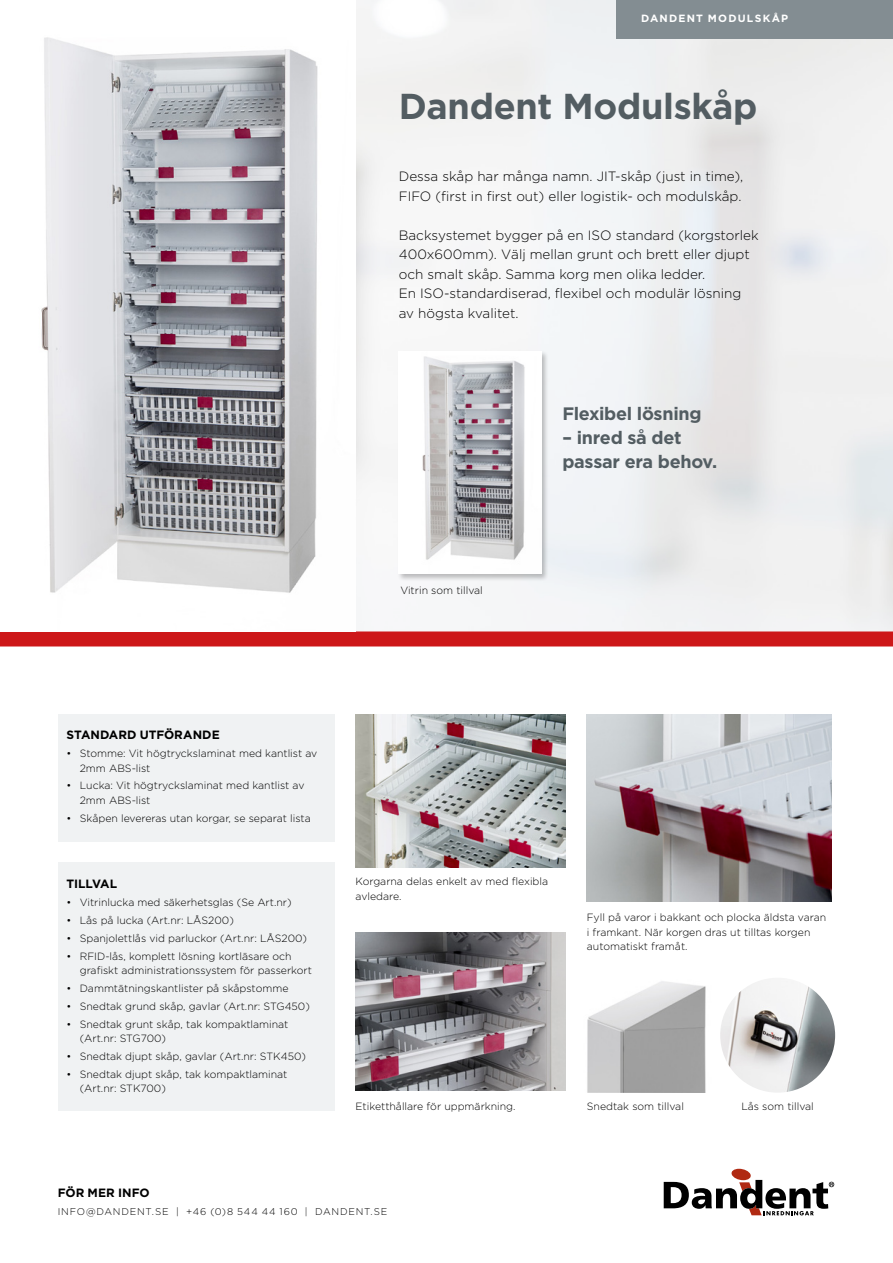
<style>
.page{position:relative;width:893px;height:1263px;background:#fff}
.page>*{position:absolute;margin:0;border:0;box-sizing:border-box;transform-origin:0 0}
.t1{font:700 36px "Gotham HTF";letter-spacing:-.01em;color:#535d62}
.t2{font:700 18px/24px "Gotham HTF";letter-spacing:-.015em;color:#535d62}
.t3{font:300 13.5px/19.5px "Gotham HTF";color:#000}
.t4{font:700 12px "Gotham HTF";color:#000}
.t5{font:300 10.5px/14.4px "Gotham HTF";color:#000}
.t6{font:700 10.5px "Gotham HTF";letter-spacing:.115em;color:#fff}
.t7{font:300 9.75px "Gotham HTF";letter-spacing:.08em;color:#000}
</style>
<div class="page">
<div style="left:58px;top:862px;width:276px;height:248px;background:#f0f2f3"></div>
<img style="left:587px;top:714px;width:245px;height:188px">
<img style="left:587px;top:981px;width:119px;height:112px">
<img style="left:720px;top:978px;width:115px;height:115px;border-radius:57px">
<div style="left:58px;top:714px;width:276px;height:127px;background:#f0f2f3"></div>
<div style="left:616px;top:0;width:277px;height:38px;background:#838d92"></div>
<svg style="left:664px;top:1169px;width:170px;height:46px"></svg>
<div style="left:0;top:631px;width:893px;height:15px;background:#cd1719"></div>
<img style="left:39px;top:37px;width:279px;height:557px">
<img style="left:356px;top:714px;width:209px;height:153px">
<img style="left:356px;top:932px;width:209px;height:159px">
<div style="left:398px;top:350px;width:151px;height:231px;background:#000;opacity:.25"></div>
<img style="left:399px;top:351px;width:142px;height:222px">
<p class="t6" style="left:641px;top:12px;width:149px">DANDENT MODULSKÅP</p>
<p class="t1" style="left:399px;top:85px;width:360px">Dandent Modulskåp</p>
<p class="t3" style="left:399px;top:167px;width:346px">Dessa skåp har många namn. JIT-skåp (just in time),<br>FIFO (first in first out) eller logistik- och modulskåp.</p>
<p class="t3" style="left:399px;top:225px;width:361px">Backsystemet bygger på en ISO standard (korgstorlek<br>400x600mm). Välj mellan grunt och brett eller djupt och smalt skåp. Samma korg men olika ledder.</p>
<p class="t3" style="left:399px;top:284px;width:344px">En ISO-standardiserad, flexibel och modulär lösning av högsta kvalitet.</p>
<p class="t5" style="left:400px;top:583px;width:84px">Vitrin som tillval</p>
<p class="t2" style="left:562px;top:401px;width:141px">Flexibel lösning</p>
<p class="t2" style="left:562px;top:425px;width:156px">– inred så det passar era behov.</p>
<p class="t4" style="left:67px;top:728px;width:155px">STANDARD UTFÖRANDE</p>
<p class="t5" style="left:80px;top:746px;width:239px;text-indent:-13px">• Stomme: Vit högtryckslaminat med kantlist av<br>2mm ABS-list</p>
<p class="t5" style="left:80px;top:778px;width:226px;text-indent:-13px">• Lucka: Vit högtryckslaminat med kantlist av<br>2mm ABS-list</p>
<p class="t5" style="left:67px;top:811px;width:246px">• Skåpen levereras utan korgar, se separat lista</p>
<p class="t4" style="left:67px;top:877px;width:52px">TILLVAL</p>
<p class="t5" style="left:67px;top:895px;width:227px">• Vitrinlucka med säkerhetsglas (Se Art.nr)</p>
<p class="t5" style="left:67px;top:913px;width:169px">• Lås på lucka (Art.nr: LÅS200)</p>
<p class="t5" style="left:67px;top:931px;width:242px">• Spanjolettlås vid parluckor (Art.nr: LÅS200)</p>
<p class="t5" style="left:80px;top:949px;width:234px;text-indent:-13px">• RFID-lås, komplett lösning kortläsare och grafiskt administrationssystem för passerkort</p>
<p class="t5" style="left:67px;top:981px;width:223px">• Dammtätningskantlister på skåpstomme</p>
<p class="t5" style="left:67px;top:999px;width:245px">• Snedtak grund skåp, gavlar (Art.nr: STG450)</p>
<p class="t5" style="left:80px;top:1016px;width:210px;text-indent:-13px">• Snedtak grunt skåp, tak kompaktlaminat (Art.nr: STG700)</p>
<p class="t5" style="left:67px;top:1049px;width:241px">• Snedtak djupt skåp, gavlar (Art.nr: STK450)</p>
<p class="t5" style="left:80px;top:1067px;width:209px;text-indent:-13px">• Snedtak djupt skåp, tak kompaktlaminat (Art.nr: STK700)</p>
<p class="t5" style="left:356px;top:874px;width:194px">Korgarna delas enkelt av med flexibla avledare.</p>
<p class="t5" style="left:356px;top:1099px;width:162px">Etiketthållare för uppmärkning.</p>
<p class="t4" style="left:58px;top:1186px;width:93px">FÖR MER INFO</p>
<p class="t7" style="left:58px;top:1206px;width:331px">INFO@DANDENT.SE | +46 (0)8 544 44 160 | DANDENT.SE</p>
<p class="t5" style="left:587px;top:910px;width:241px">Fyll på varor i bakkant och plocka äldsta varan i framkant. När korgen dras ut tilltas korgen automatiskt framåt.</p>
<p class="t5" style="left:587px;top:1099px;width:99px">Snedtak som tillval</p>
<p class="t5" style="left:741px;top:1099px;width:74px">Lås som tillval</p>
</div>
